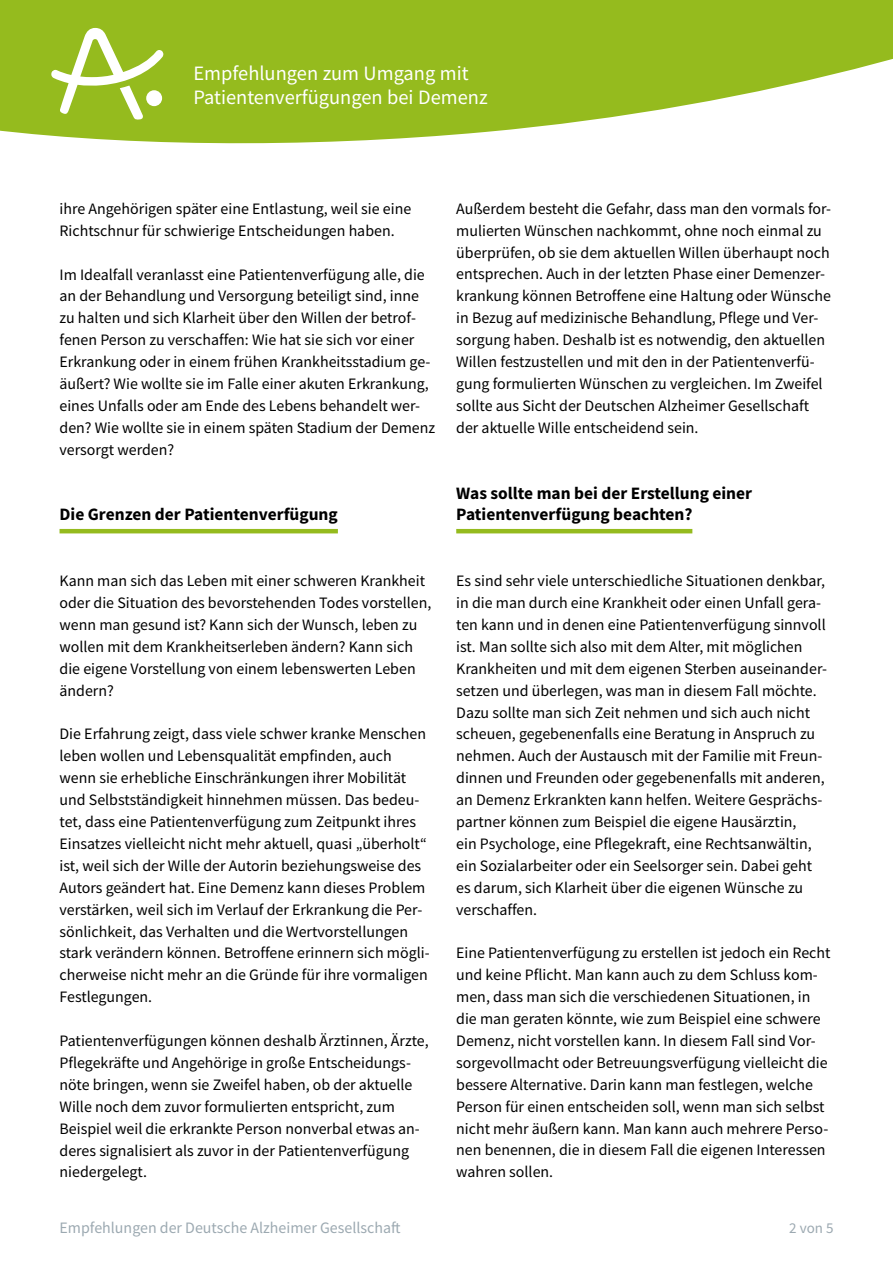
<style>
.page{position:relative;width:893px;height:1263px;background:#fff}
.page>*{position:absolute;margin:0;border:0;box-sizing:border-box;transform-origin:0 0}
.t1{font:20.4px/24.5px "Source Sans Pro";color:#fff}
.Zwischenüberschrift_Abstand{font:700 17.4px/21.9px "Source Sans Pro";color:#000}
.fließtext_ohne-Abstand{font:15.9px/21.9px "Source Sans Pro";color:#000}
.t2{font:15.9px "Source Sans Pro";color:#9ca9b1}
.t3{font:15px "Source Sans Pro";color:#9ca9b1}
</style>
<div class="page">
<svg style="left:0;top:0;width:893px;height:143px;fill:#95bb1e"></svg>
<svg style="left:51px;top:28px;width:112px;height:92px"></svg>
<hr style="left:60px;top:529px;width:278px;height:4px;background:#95bb1e">
<hr style="left:456px;top:529px;width:236px;height:4px;background:#95bb1e">
<p class="t1" style="left:193px;top:61px;width:296px">Empfehlungen zum Umgang mit<br>Patientenverfügungen bei Demenz</p>
<p class="fließtext_ohne-Abstand" style="left:60px;top:197px;width:353px">ihre Angehörigen später eine Entlastung, weil sie eine<br>Richtschnur für schwierige Entscheidungen haben.</p>
<p class="fließtext_ohne-Abstand" style="left:60px;top:263px;width:377px">Im Idealfall veranlasst eine Patientenverfügung alle, die an der Behandlung und Versorgung beteiligt sind, inne zu halten und sich Klarheit über den Willen der betrof&shy;fenen Person zu verschaffen: Wie hat sie sich vor einer Erkrankung oder in einem frühen Krankheitsstadium ge&shy;äußert? Wie wollte sie im Falle einer akuten Erkrankung, eines Unfalls oder am Ende des Lebens behandelt wer&shy;den? Wie wollte sie in einem späten Stadium der Demenz versorgt werden?</p>
<h2 class="Zwischenüberschrift_Abstand" style="left:60px;top:503px;width:280px">Die Grenzen der Patientenverfügung</h2>
<p class="fließtext_ohne-Abstand" style="left:60px;top:570px;width:373px">Kann man sich das Leben mit einer schweren Krankheit oder die Situation des bevorstehenden Todes vorstellen, wenn man gesund ist? Kann sich der Wunsch, leben zu wollen mit dem Krankheitserleben ändern? Kann sich die eigene Vorstellung von einem lebenswerten Leben ändern?</p>
<p class="fließtext_ohne-Abstand" style="left:60px;top:723px;width:372px">Die Erfahrung zeigt, dass viele schwer kranke Menschen leben wollen und Lebensqualität empfinden, auch wenn sie erhebliche Einschränkungen ihrer Mobilität und Selbstständigkeit hinnehmen müssen. Das bedeu&shy;tet, dass eine Patientenverfügung zum Zeitpunkt ihres Einsatzes vielleicht nicht mehr aktuell, quasi „überholt“ ist, weil sich der Wille der Autorin beziehungsweise des Autors geändert hat. Eine Demenz kann dieses Problem verstärken, weil sich im Verlauf der Erkrankung die Per&shy;sönlichkeit, das Verhalten und die Wertvorstellungen stark verändern können. Betroffene erinnern sich mögli&shy;cherweise nicht mehr an die Gründe für ihre vormaligen Festlegungen.</p>
<p class="fließtext_ohne-Abstand" style="left:60px;top:1030px;width:371px">Patientenverfügungen können deshalb Ärztinnen, Ärzte, Pflegekräfte und Angehörige in große Entscheidungs&shy;nöte bringen, wenn sie Zweifel haben, ob der aktuelle Wille noch dem zuvor formulierten entspricht, zum Beispiel weil die erkrankte Person nonverbal etwas an&shy;deres signalisiert als zuvor in der Patientenverfügung niedergelegt.</p>
<p class="fließtext_ohne-Abstand" style="left:456px;top:197px;width:376px">Außerdem besteht die Gefahr, dass man den vormals for&shy;mulierten Wünschen nachkommt, ohne noch einmal zu überprüfen, ob sie dem aktuellen Willen überhaupt noch entsprechen. Auch in der letzten Phase einer Demenzer&shy;krankung können Betroffene eine Haltung oder Wünsche in Bezug auf medizinische Behandlung, Pflege und Ver&shy;sorgung haben. Deshalb ist es notwendig, den aktuellen Willen festzustellen und mit den in der Patientenverfü&shy;gung formulierten Wünschen zu vergleichen. Im Zweifel sollte aus Sicht der Deutschen Alzheimer Gesellschaft der aktuelle Wille entscheidend sein.</p>
<h2 class="Zwischenüberschrift_Abstand" style="left:456px;top:481px;width:297px">Was sollte man bei der Erstellung einer<br>Patientenverfügung beachten?</h2>
<p class="fließtext_ohne-Abstand" style="left:456px;top:570px;width:372px">Es sind sehr viele unterschiedliche Situationen denkbar, in die man durch eine Krankheit oder einen Unfall gera&shy;ten kann und in denen eine Patientenverfügung sinnvoll ist. Man sollte sich also mit dem Alter, mit möglichen Krankheiten und mit dem eigenen Sterben auseinander&shy;setzen und überlegen, was man in diesem Fall möchte.<br>Dazu sollte man sich Zeit nehmen und sich auch nicht scheuen, gegebenenfalls eine Beratung in Anspruch zu nehmen. Auch der Austausch mit der Familie mit Freun&shy;dinnen und Freunden oder gegebenenfalls mit anderen, an Demenz Erkrankten kann helfen. Weitere Gesprächs&shy;partner können zum Beispiel die eigene Hausärztin,<br>ein Psychologe, eine Pflegekraft, eine Rechtsanwältin, ein Sozialarbeiter oder ein Seelsorger sein. Dabei geht es darum, sich Klarheit über die eigenen Wünsche zu verschaffen.</p>
<p class="fließtext_ohne-Abstand" style="left:456px;top:942px;width:376px">Eine Patientenverfügung zu erstellen ist jedoch ein Recht und keine Pflicht. Man kann auch zu dem Schluss kom&shy;men, dass man sich die verschiedenen Situationen, in die man geraten könnte, wie zum Beispiel eine schwere Demenz, nicht vorstellen kann. In diesem Fall sind Vor&shy;sorgevollmacht oder Betreuungsverfügung vielleicht die bessere Alternative. Darin kann man festlegen, welche Person für einen entscheiden soll, wenn man sich selbst nicht mehr äußern kann. Man kann auch mehrere Perso&shy;nen benennen, die in diesem Fall die eigenen Interessen wahren sollen.</p>
<p class="t2" style="left:60px;top:1218px;width:342px">Empfehlungen der Deutsche Alzheimer Gesellschaft</p>
<p class="t3" style="left:789px;top:1219px;width:46px">2 von 5</p>
</div>
